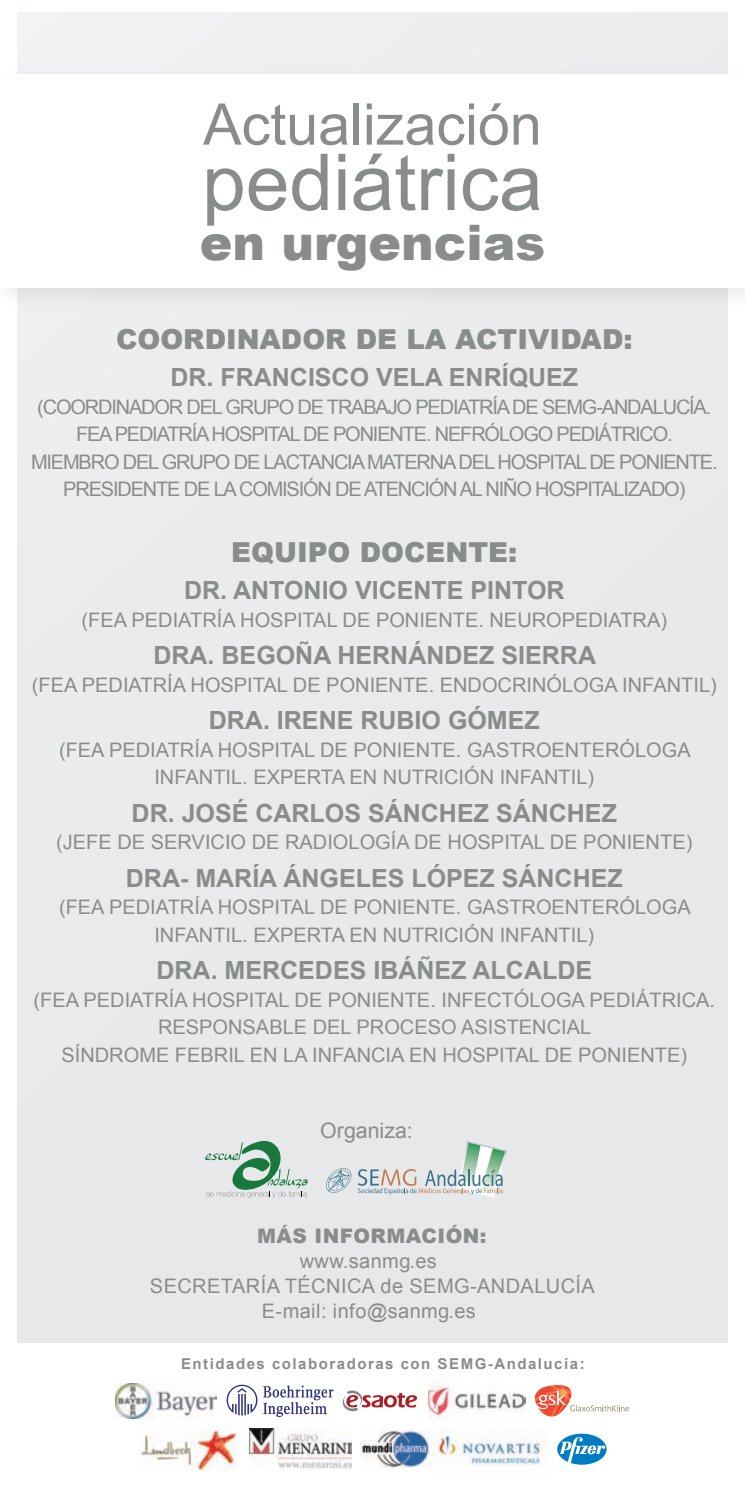
<style>
.page{position:relative;width:745px;height:1489px;background:#fff}
.page>*{position:absolute;margin:0;border:0;box-sizing:border-box;transform-origin:0 0}
.t1{font:78.5px "Arial";color:#888d8b}
.t2{font:57.5px "Arial";color:#888d8b}
.t3{font:900 49px "Arial";color:#888d8b}
.t4{font:900 27.5px "Arial";color:#888d8b}
.t5{font:700 25px "Arial";color:#888d8b}
.t6{font:21.25px "Arial";color:#888d8b}
.t7{font:20px/27.5px "Arial";color:#888d8b;text-align:center}
.t8{font:20px/27.5px "Arial";letter-spacing:-.06em;color:#888d8b;text-align:center}
.t9{font:20px/25.2px "Arial";letter-spacing:.02em;color:#888d8b;text-align:center}
.t10{font:900 20px "Arial";letter-spacing:.02em;color:#888d8b}
.t11{font:700 15px "Arial";letter-spacing:.1em;color:#888d8b}
</style>
<div class="page">
<div style="left:17px;top:13px;width:710px;height:1419px;background:#e8e9ea"></div>
<div style="left:0;top:1343px;width:744px;height:112px;background:#fff"></div>
<img style="left:10px;top:59px;width:734px;height:258px">
<div style="left:0;top:74px;width:744px;height:214px;background:#fff"></div>
<svg style="left:205px;top:1140px;width:102px;height:57px"></svg>
<svg style="left:326px;top:1168px;width:25px;height:24px"></svg>
<svg style="left:358px;top:1141px;width:149px;height:56px"></svg>
<svg style="left:342px;top:1390px;width:75px;height:21px"></svg>
<svg style="left:226px;top:1384px;width:31px;height:31px"></svg>
<svg style="left:263px;top:1385px;width:70px;height:31px"></svg>
<img style="left:116px;top:1383px;width:100px;height:35px">
<img style="left:428px;top:1383px;width:97px;height:35px">
<svg style="left:534px;top:1385px;width:94px;height:31px"></svg>
<img style="left:249px;top:1428px;width:102px;height:41px">
<img style="left:429px;top:1430px;width:116px;height:37px">
<img style="left:141px;top:1430px;width:97px;height:41px">
<svg style="left:557px;top:1433px;width:49px;height:31px"></svg>
<img style="left:361px;top:1430px;width:68px;height:37px">
<h2 class="t2" style="left:203px;top:87px;width:340px">Actualización</h2>
<h1 class="t1" style="left:202px;top:131px;width:342px">pediátrica</h1>
<h3 class="t3" style="left:199px;top:207px;width:347px">en urgencias</h3>
<h3 class="t4" style="left:116px;top:319px;width:517px">COORDINADOR DE LA ACTIVIDAD:</h3>
<p class="t5" style="left:170px;top:361px;width:409px">DR. FRANCISCO VELA ENRÍQUEZ</p>
<p class="t8" style="left:31px;top:393px;width:687px">(COORDINADOR DEL GRUPO DE TRABAJO PEDIATRÍA DE SEMG-ANDALUCÍA.<br>FEA PEDIATRÍA HOSPITAL DE PONIENTE. NEFRÓLOGO PEDIÁTRICO.<br>MIEMBRO DEL GRUPO DE LACTANCIA MATERNA DEL HOSPITAL DE PONIENTE.<br>PRESIDENTE DE LA COMISIÓN DE ATENCIÓN AL NIÑO HOSPITALIZADO)</p>
<h3 class="t4" style="left:231px;top:531px;width:287px">EQUIPO DOCENTE:</h3>
<p class="t5" style="left:184px;top:573px;width:382px">DR. ANTONIO VICENTE PINTOR</p>
<p class="t7" style="left:81px;top:606px;width:586px">(FEA PEDIATRÍA HOSPITAL DE PONIENTE. NEUROPEDIATRA)</p>
<p class="t5" style="left:153px;top:638px;width:444px">DRA. BEGOÑA HERNÁNDEZ SIERRA</p>
<p class="t7" style="left:32px;top:671px;width:686px">(FEA PEDIATRÍA HOSPITAL DE PONIENTE. ENDOCRINÓLOGA INFANTIL)</p>
<p class="t5" style="left:209px;top:703px;width:332px">DRA. IRENE RUBIO GÓMEZ</p>
<p class="t7" style="left:59px;top:736px;width:632px">(FEA PEDIATRÍA HOSPITAL DE PONIENTE. GASTROENTERÓLOGA<br>INFANTIL. EXPERTA EN NUTRICIÓN INFANTIL)</p>
<p class="t5" style="left:131px;top:796px;width:486px">DR. JOSÉ CARLOS SÁNCHEZ SÁNCHEZ</p>
<p class="t7" style="left:56px;top:828px;width:637px">(JEFE DE SERVICIO DE RADIOLOGÍA DE HOSPITAL DE PONIENTE)</p>
<p class="t5" style="left:126px;top:861px;width:498px">DRA- MARÍA ÁNGELES LÓPEZ SÁNCHEZ</p>
<p class="t7" style="left:59px;top:893px;width:632px">(FEA PEDIATRÍA HOSPITAL DE PONIENTE. GASTROENTERÓLOGA<br>INFANTIL. EXPERTA EN NUTRICIÓN INFANTIL)</p>
<p class="t5" style="left:156px;top:953px;width:437px">DRA. MERCEDES IBÁÑEZ ALCALDE</p>
<p class="t7" style="left:33px;top:986px;width:682px">(FEA PEDIATRÍA HOSPITAL DE PONIENTE. INFECTÓLOGA PEDIÁTRICA.<br>RESPONSABLE DEL PROCESO ASISTENCIAL<br>SÍNDROME FEBRIL EN LA INFANCIA EN HOSPITAL DE PONIENTE)</p>
<p class="t6" style="left:320px;top:1116px;width:94px">Organiza:</p>
<p class="t10" style="left:257px;top:1220px;width:230px">MÁS INFORMACIÓN:</p>
<p class="t9" style="left:150px;top:1248px;width:446px">www.sanmg.es<br>SECRETARÍA TÉCNICA de SEMG-ANDALUCÍA<br>E-mail: info@sanmg.es</p>
<p class="t11" style="left:181px;top:1354px;width:405px">Entidades colaboradoras con SEMG-Andalucía:</p>
</div>
